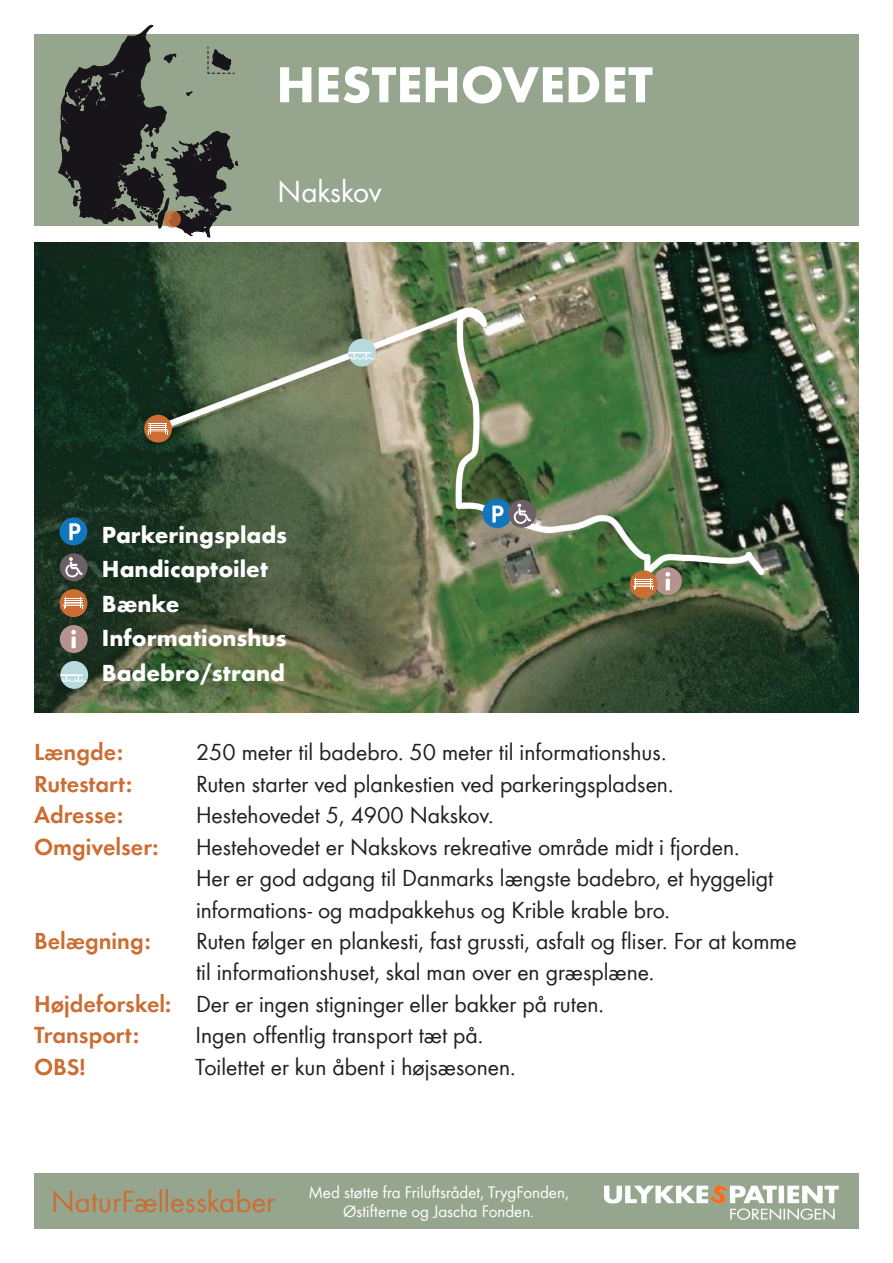
<style>
.page{position:relative;width:893px;height:1263px;background:#fff}
.page>*{position:absolute;margin:0;border:0;box-sizing:border-box;transform-origin:0 0}
.t1{font:700 52.5px "Futura";color:#fff}
.t2{font:31.5px "Futura Boo";letter-spacing:-.005em;color:#fff}
.t3{font:24px/31.5px "Futura Boo";color:#231f20}
.t4{font:700 24px/34.5px "Futura";color:#fff}
.t5{font:24px "Futura Dem";color:#cc6d34}
.t6{font:17.25px/18.8px "Futura Boo";color:#fff}
.s1{font-family:"Futura Dem";color:#cc6d34}
.s2{font-size:31.5px;color:#cc6d34}
</style>
<div class="page">
<div style="left:34px;top:34px;width:825px;height:191px;background:#96a68e"></div>
<svg style="left:58px;top:25px;width:180px;height:213px"></svg>
<div style="left:34px;top:1174px;width:825px;height:55px;background:#96a68e"></div>
<img style="left:605px;top:1186px;width:233px;height:34px">
<img style="left:34px;top:242px;width:825px;height:470px">
<svg style="left:164px;top:210px;width:17px;height:18px"></svg>
<div style="left:60px;top:517px;width:27px;height:28px;background:#1276bd;border-radius:50%"></div>
<svg style="left:69px;top:523px;width:11px;height:17px"></svg>
<div style="left:483px;top:500px;width:27px;height:28px;background:#1276bd;border-radius:50%"></div>
<svg style="left:492px;top:506px;width:11px;height:16px"></svg>
<div style="left:60px;top:589px;width:27px;height:28px;background:#cc6d34;border-radius:50%"></div>
<svg style="left:63px;top:597px;width:21px;height:12px"></svg>
<div style="left:60px;top:625px;width:28px;height:28px;background:#b79390;border-radius:50%"></div>
<svg style="left:71px;top:630px;width:5px;height:18px"></svg>
<div style="left:654px;top:567px;width:28px;height:28px;background:#b79390;border-radius:50%"></div>
<svg style="left:665px;top:572px;width:5px;height:18px"></svg>
<div style="left:60px;top:661px;width:28px;height:28px;background:#b7dadc;border-radius:50%"></div>
<svg style="left:60px;top:674px;width:27px;height:8px"></svg>
<div style="left:348px;top:339px;width:28px;height:27px;background:#b7dadc;border-radius:50%"></div>
<svg style="left:348px;top:352px;width:27px;height:8px"></svg>
<div style="left:144px;top:415px;width:28px;height:28px;background:#cc6d34;border-radius:50%"></div>
<svg style="left:147px;top:423px;width:22px;height:11px"></svg>
<div style="left:630px;top:570px;width:28px;height:28px;background:#cc6d34;border-radius:50%"></div>
<svg style="left:633px;top:579px;width:21px;height:11px"></svg>
<div style="left:60px;top:553px;width:28px;height:28px;background:#6e5f67;border-radius:50%"></div>
<svg style="left:65px;top:557px;width:18px;height:20px"></svg>
<div style="left:508px;top:500px;width:28px;height:28px;background:#6e5f67;border-radius:50%"></div>
<svg style="left:514px;top:504px;width:18px;height:20px"></svg>
<h1 class="t1" style="left:276px;top:47px;width:378px">HESTEHOVEDET</h1>
<h2 class="t2" style="left:277px;top:169px;width:106px">Nakskov</h2>
<p class="t4" style="left:102px;top:516px;width:187px">Parkeringsplads<br>Handicaptoilet<br>Bænke<br>Informationshus<br>Badebro/strand</p>
<p class="t5" style="left:34px;top:735px;width:91px">Længde:</p>
<p class="t3" style="left:196px;top:735px;width:472px">250 meter til badebro. 50 meter til informationshus.</p>
<p class="t5" style="left:34px;top:767px;width:100px">Rutestart:</p>
<p class="t3" style="left:196px;top:766px;width:479px">Ruten starter ved plankestien ved parkeringspladsen.</p>
<p class="t5" style="left:34px;top:798px;width:91px">Adresse:</p>
<p class="t3" style="left:196px;top:798px;width:299px">Hestehovedet 5, 4900 Nakskov.</p>
<p class="t5" style="left:34px;top:830px;width:126px">Omgivelser:</p>
<p class="t3" style="left:196px;top:829px;width:579px">Hestehovedet er Nakskovs rekreative område midt i fjorden.<br>Her er god adgang til Danmarks længste badebro, et hyggeligt informations- og madpakkehus og Krible krable bro.</p>
<p class="t5" style="left:34px;top:924px;width:118px">Belægning:</p>
<p class="t3" style="left:196px;top:924px;width:602px">Ruten følger en plankesti, fast grussti, asfalt og fliser. For at komme</p>
<p class="t3" style="left:196px;top:955px;width:460px">til informationshuset, skal man over en græsplæne.</p>
<p class="t3" style="left:34px;top:987px;width:571px"><span class="s1">Højdeforskel:</span> Der er ingen stigninger eller bakker på ruten.</p>
<p class="t5" style="left:34px;top:1019px;width:106px">Transport:</p>
<p class="t3" style="left:196px;top:1018px;width:289px">Ingen offentlig transport tæt på.</p>
<p class="t5" style="left:34px;top:1050px;width:53px">OBS!</p>
<p class="t3" style="left:196px;top:1050px;width:321px">Toilettet er kun åbent i højsæsonen.</p>
<p class="t6" style="left:343px;top:1182px;width:227px;text-indent:-292px"><span class="s2">NaturFællesskaber</span> Med støtte fra Friluftsrådet, TrygFonden,<br>Østifterne og Jascha Fonden.</p>
</div>
